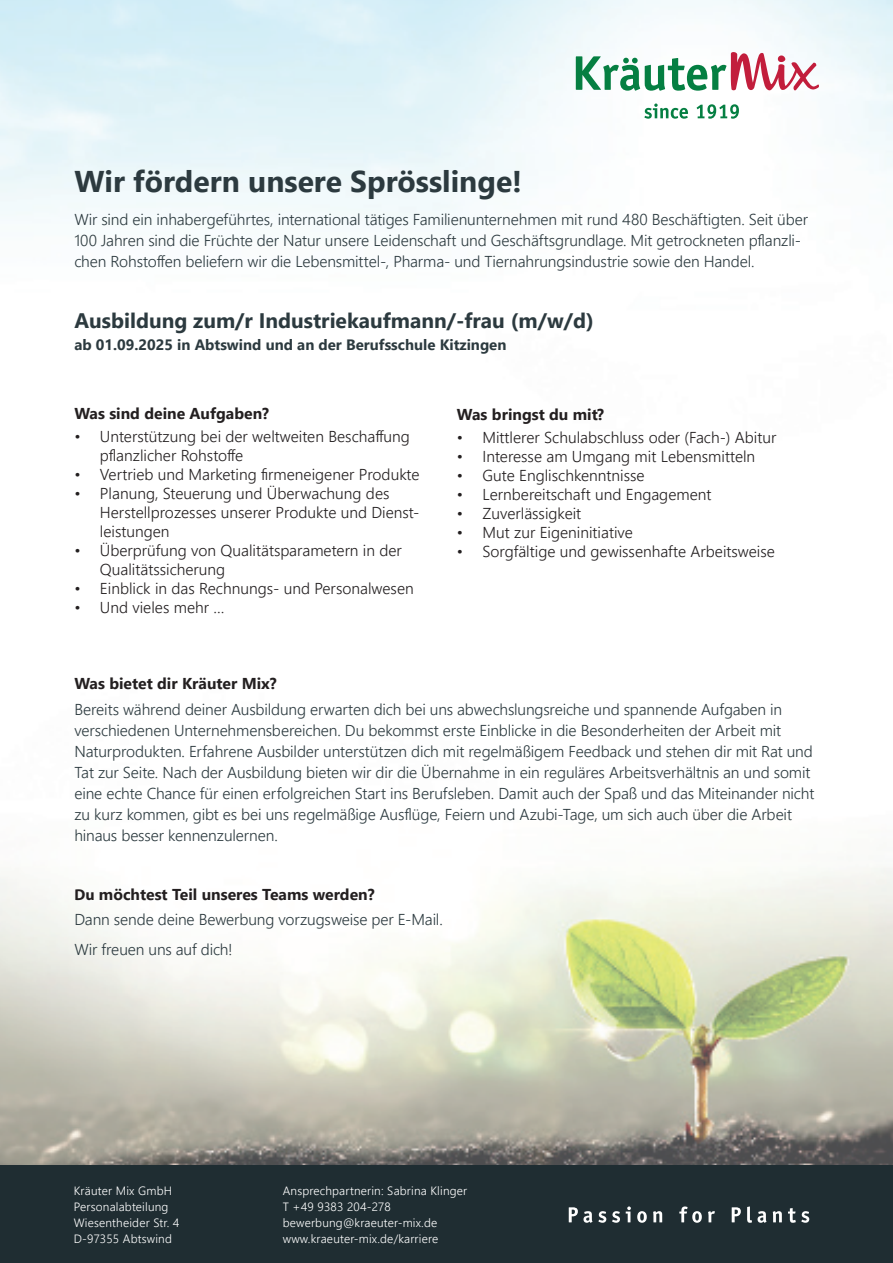
<style>
.page{position:relative;width:893px;height:1263px;background:#fff}
.page>*{position:absolute;margin:0;border:0;box-sizing:border-box;transform-origin:0 0}
.t1{font:700 30px "Segoe UI";color:#2c3a3f}
.t2{font:700 21px "Segoe UI";color:#2c3a3f}
.t3{font:300 15.75px/21px "Segoe UI";letter-spacing:-.01em;color:#2c3a3f}
.t4{font:300 15.75px/18.9px "Segoe UI";color:#231f20}
.t5{font:700 15.75px "Segoe UI";color:#231f20}
.t6{font:700 15px "Segoe UI";color:#2c3a3f}
.t7{font:300 12px/15.8px "Segoe UI";letter-spacing:.015em;color:#fff}
.s1{font-family:"Myriad Pro";font-weight:700;color:#231f20}
.s2{font-weight:700;color:#231f20}
</style>
<div class="page">
<img style="left:0;top:0;width:893px;height:1166px">
<div style="left:0;top:1166px;width:893px;height:97px;background:#1f2d32"></div>
<svg style="left:569px;top:1206px;width:240px;height:17px"></svg>
<svg style="left:576px;top:52px;width:243px;height:40px"></svg>
<svg style="left:644px;top:104px;width:44px;height:15px"></svg>
<svg style="left:697px;top:104px;width:42px;height:15px"></svg>
<h1 class="t1" style="left:74px;top:153px;width:449px">Wir fördern unsere Sprösslinge!</h1>
<p class="t3" style="left:74px;top:208px;width:735px">Wir sind ein inhabergeführtes, international tätiges Familienunternehmen mit rund 480 Beschäftigten. Seit über<br>100 Jahren sind die Früchte der Natur unsere Leidenschaft und Geschäftsgrundlage. Mit getrockneten pflanzli&shy;chen Rohstoffen beliefern wir die Lebensmittel-, Pharma- und Tiernahrungsindustrie sowie den Handel.</p>
<h2 class="t2" style="left:74px;top:300px;width:521px">Ausbildung zum/r Industriekaufmann/-frau  (m/w/d)</h2>
<p class="t6" style="left:74px;top:330px;width:434px">ab 01.09.2025 in Abtswind und an der Berufsschule Kitzingen</p>
<p class="t5" style="left:74px;top:399px;width:196px">Was sind deine Aufgaben?</p>
<p class="t4" style="left:100px;top:426px;width:311px;text-indent:-26px">• Unterstützung bei der weltweiten Beschaffung pflanzlicher Rohstoffe</p>
<p class="t4" style="left:74px;top:464px;width:347px">• Vertrieb und Marketing firmeneigener Produkte</p>
<p class="t4" style="left:100px;top:482px;width:321px;text-indent:-26px">• Planung, Steuerung und Überwachung des<br>Herstellprozesses unserer Produkte und Dienst&shy;leistungen</p>
<p class="t4" style="left:100px;top:539px;width:303px;text-indent:-26px">• Überprüfung von Qualitätsparametern in der<br>Qualitätssicherung</p>
<p class="t4" style="left:74px;top:577px;width:341px">• Einblick in das Rechnungs- und Personalwesen</p>
<p class="t4" style="left:74px;top:596px;width:152px">• Und vieles mehr …</p>
<p class="t5" style="left:457px;top:400px;width:149px">Was bringst du mit?</p>
<p class="t4" style="left:457px;top:427px;width:321px">• Mittlerer Schulabschluss oder (Fach-) Abitur</p>
<p class="t4" style="left:457px;top:446px;width:300px">• Interesse am Umgang mit Lebensmitteln</p>
<p class="t4" style="left:457px;top:465px;width:189px">• Gute Englischkenntnisse</p>
<p class="t4" style="left:457px;top:484px;width:256px">• Lernbereitschaft und Engagement</p>
<p class="t4" style="left:457px;top:502px;width:126px">• Zuverlässigkeit</p>
<p class="t4" style="left:457px;top:521px;width:177px">• Mut zur Eigeninitiative</p>
<p class="t4" style="left:457px;top:540px;width:320px">• Sorgfältige und gewissenhafte Arbeitsweise</p>
<p class="t5" style="left:74px;top:669px;width:204px">Was bietet dir Kräuter Mix?</p>
<p class="t3" style="left:74px;top:697px;width:741px">Bereits während deiner Ausbildung erwarten dich bei uns abwechslungsreiche und spannende Aufgaben in verschiedenen Unternehmensbereichen. Du bekommst erste Einblicke in die Besonderheiten der Arbeit mit Naturprodukten. Erfahrene Ausbilder unterstützen dich mit regelmäßigem Feedback und stehen dir mit Rat und Tat zur Seite. Nach der Ausbildung bieten wir dir die Übernahme in ein reguläres Arbeitsverhältnis an und somit eine echte Chance für einen erfolgreichen Start ins Berufsleben. Damit auch der Spaß und das Miteinander nicht zu kurz kommen, gibt es bei uns regelmäßige Ausflüge, Feiern und Azubi-Tage, um sich auch über die Arbeit hinaus besser kennenzulernen.</p>
<p class="t3" style="left:74px;top:880px;width:370px;line-height:25.2px"><span class="s1">Du</span> <span class="s2">möchtest Teil unseres Teams werden?<br></span>Dann sende deine Bewerbung vorzugsweise per E-Mail.</p>
<p class="t3" style="left:74px;top:937px;width:160px">Wir freuen uns auf dich!</p>
<p class="t7" style="left:74px;top:1182px;width:107px">Kräuter Mix GmbH<br>Personalabteilung<br>Wiesentheider Str. 4<br>D-97355 Abtswind</p>
<p class="t7" style="left:283px;top:1182px;width:186px">Ansprechpartnerin: Sabrina Klinger<br>T +49 9383 204-278 bewerbung@kraeuter-mix.de www.kraeuter-mix.de/karriere</p>
</div>
